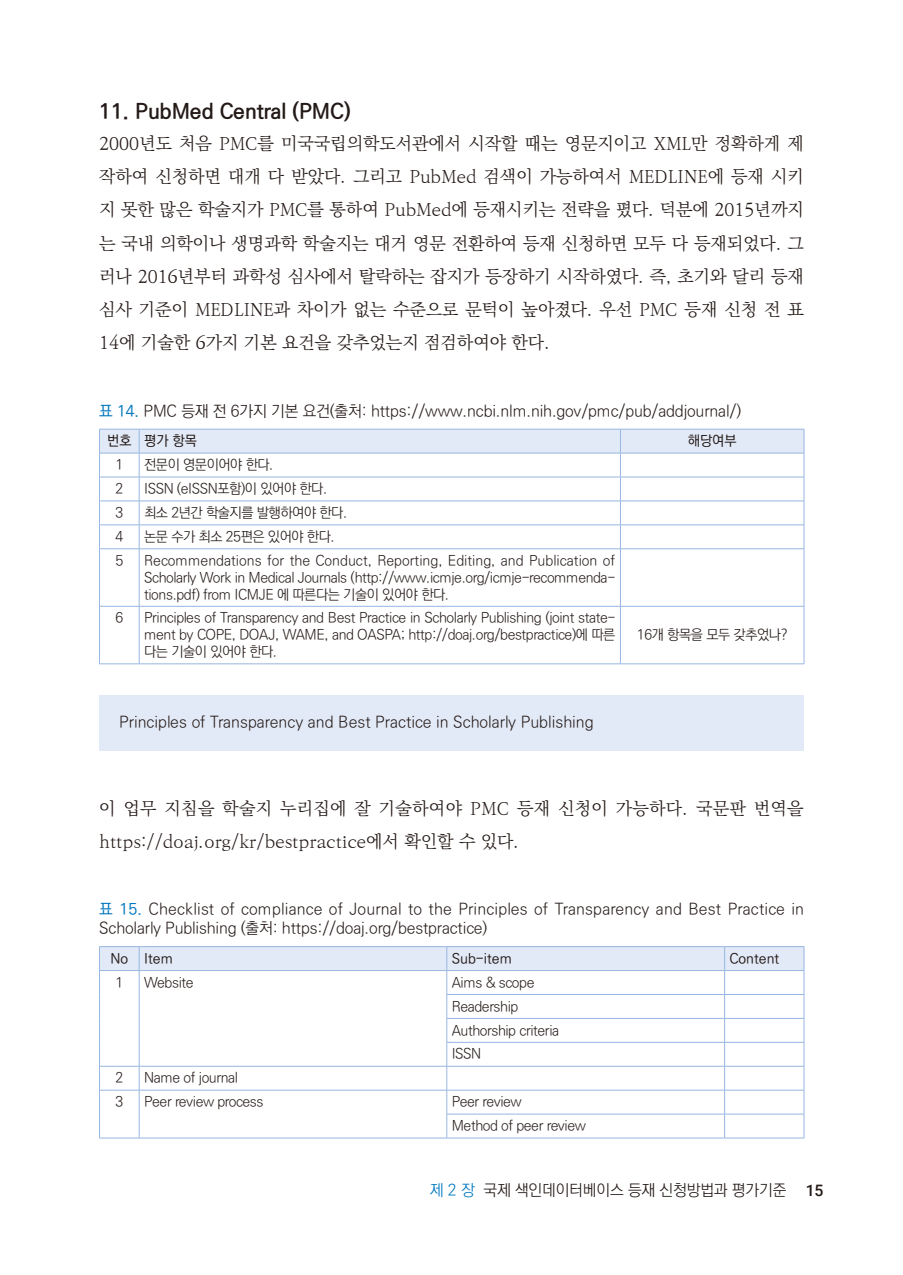
<style>
.page{position:relative;width:903px;height:1275px;background:#fff}
.page>*{position:absolute;margin:0;border:0;box-sizing:border-box;transform-origin:0 0}
.sub_title{font:700 21px "Ko Pub Dotum";color:#231916}
.body{font:300 17.5px/33.2px "Ko Pub Batang";color:#231916;text-align:justify}
.table-caption{font:300 15.75px/18.9px "Ko Pub Dotum";letter-spacing:.01em;color:#231916}
.table-caption-2{font:300 15.75px "Ko Pub Dotum";letter-spacing:-.01em;color:#231916}
.memo{font:300 15.75px "Ko Pub Dotum";color:#231916}
.tbody{font:300 14px/16.8px "Ko Pub Dotum";letter-spacing:-.03em;color:#231916;text-align:justify}
.thead{font:500 14px "Ko Pub Dotum";color:#231916}
.s1{font-weight:500;color:#0077c0}
.s2{color:#0077c0}
.s3{font-family:"Roboto";font-weight:500}
</style>
<div class="page">
<svg style="left:99px;top:429px;width:706px;height:119px"></svg>
<hr style="left:99px;top:477px;width:40px;height:1px;background:#97b6e0">
<hr style="left:139px;top:477px;width:481px;height:1px;background:#97b6e0">
<hr style="left:620px;top:477px;width:184px;height:1px;background:#97b6e0">
<hr style="left:99px;top:501px;width:40px;height:1px;background:#97b6e0">
<hr style="left:139px;top:501px;width:481px;height:1px;background:#97b6e0">
<hr style="left:620px;top:501px;width:184px;height:1px;background:#97b6e0">
<hr style="left:99px;top:525px;width:40px;height:1px;background:#97b6e0">
<hr style="left:139px;top:525px;width:481px;height:1px;background:#97b6e0">
<hr style="left:620px;top:525px;width:184px;height:1px;background:#97b6e0">
<hr style="left:99px;top:549px;width:1px;height:57px;background:#97b6e0">
<hr style="left:99px;top:607px;width:1px;height:57px;background:#97b6e0">
<hr style="left:99px;top:548px;width:40px;height:1px;background:#97b6e0">
<hr style="left:99px;top:606px;width:40px;height:1px;background:#97b6e0">
<hr style="left:99px;top:663px;width:40px;height:1px;background:#97b6e0">
<hr style="left:139px;top:549px;width:1px;height:57px;background:#97b6e0">
<hr style="left:139px;top:607px;width:1px;height:57px;background:#97b6e0">
<hr style="left:139px;top:548px;width:481px;height:1px;background:#97b6e0">
<hr style="left:620px;top:548px;width:184px;height:1px;background:#97b6e0">
<hr style="left:620px;top:549px;width:1px;height:57px;background:#97b6e0">
<hr style="left:804px;top:549px;width:1px;height:57px;background:#97b6e0">
<hr style="left:620px;top:607px;width:1px;height:57px;background:#97b6e0">
<hr style="left:804px;top:607px;width:1px;height:57px;background:#97b6e0">
<hr style="left:139px;top:606px;width:481px;height:1px;background:#97b6e0">
<hr style="left:620px;top:606px;width:184px;height:1px;background:#97b6e0">
<hr style="left:139px;top:663px;width:481px;height:1px;background:#97b6e0">
<hr style="left:620px;top:663px;width:184px;height:1px;background:#97b6e0">
<div style="left:99px;top:695px;width:705px;height:55px;background:#e3eaf7"></div>
<hr style="left:99px;top:946px;width:40px;height:1px;background:#97b6e0">
<hr style="left:139px;top:946px;width:308px;height:1px;background:#97b6e0">
<hr style="left:447px;top:946px;width:278px;height:1px;background:#97b6e0">
<hr style="left:725px;top:946px;width:79px;height:1px;background:#97b6e0">
<svg style="left:99px;top:947px;width:706px;height:191px"></svg>
<hr style="left:99px;top:1138px;width:40px;height:1px;background:#97b6e0">
<hr style="left:139px;top:1138px;width:308px;height:1px;background:#97b6e0">
<hr style="left:447px;top:1138px;width:278px;height:1px;background:#97b6e0">
<hr style="left:725px;top:1138px;width:79px;height:1px;background:#97b6e0">
<p class="sub_title" style="left:99px;top:101px;width:253px">11. PubMed Central (PMC)</p>
<p class="body" style="left:99px;top:127px;width:706px">2000년도 처음 PMC를 미국국립의학도서관에서 시작할 때는 영문지이고 XML만 정확하게 제 작하여 신청하면 대개 다 받았다. 그리고 PubMed 검색이 가능하여서 MEDLINE에 등재 시키 지 못한 많은 학술지가 PMC를 통하여 PubMed에 등재시키는 전략을 폈다. 덕분에 2015년까지 는 국내 의학이나 생명과학 학술지는 대거 영문 전환하여 등재 신청하면 모두 다 등재되었다. 그 러나 2016년부터 과학성 심사에서 탈락하는 잡지가 등장하기 시작하였다. 즉, 초기와 달리 등재 심사 기준이 MEDLINE과 차이가 없는 수준으로 문턱이 높아졌다. 우선 PMC 등재 신청 전 표 14에 기술한 6가지 기본 요건을 갖추었는지 점검하여야 한다.</p>
<p class="table-caption-2" style="left:99px;top:403px;width:643px"><span class="s1">표 14.</span> PMC 등재 전 6가지 기본 요건(출처: https://www.ncbi.nlm.nih.gov/pmc/pub/addjournal/)</p>
<p class="thead" style="left:107px;top:434px;width:26px">번호</p>
<p class="thead" style="left:144px;top:434px;width:54px">평가 항목</p>
<p class="thead" style="left:688px;top:434px;width:50px">해당여부</p>
<p class="tbody" style="left:115px;top:457px;width:9px">1</p>
<p class="tbody" style="left:144px;top:457px;width:131px">전문이 영문이어야 한다.</p>
<p class="tbody" style="left:115px;top:481px;width:9px">2</p>
<p class="tbody" style="left:144px;top:481px;width:185px">ISSN (eISSN포함)이 있어야 한다.</p>
<p class="tbody" style="left:115px;top:505px;width:9px">3</p>
<p class="tbody" style="left:144px;top:505px;width:205px">최소 2년간 학술지를 발행하여야 한다.</p>
<p class="tbody" style="left:115px;top:529px;width:9px">4</p>
<p class="tbody" style="left:144px;top:529px;width:192px">논문 수가 최소 25편은 있어야 한다.</p>
<p class="tbody" style="left:115px;top:553px;width:9px">5</p>
<p class="tbody" style="left:144px;top:553px;width:473px">Recommendations for the Conduct, Reporting, Editing, and Publication of Scholarly Work in Medical Journals (http://www.icmje.org/icmje-recommenda&shy;tions.pdf) from ICMJE 에 따른다는 기술이 있어야 한다.</p>
<p class="tbody" style="left:115px;top:610px;width:9px">6</p>
<p class="tbody" style="left:144px;top:610px;width:473px">Principles of Transparency and Best Practice in Scholarly Publishing (joint state&shy;ment by COPE, DOAJ, WAME, and OASPA; http://doaj.org/bestpractice)에 따른 다는 기술이 있어야 한다.</p>
<p class="tbody" style="left:637px;top:627px;width:152px">16개 항목을 모두 갖추었나?</p>
<p class="memo" style="left:119px;top:715px;width:476px">Principles of Transparency and Best Practice in Scholarly Publishing</p>
<p class="body" style="left:99px;top:792px;width:706px">이 업무 지침을 학술지 누리집에 잘 기술하여야 PMC 등재 신청이 가능하다. 국문판 번역을 https://doaj.org/kr/bestpractice에서 확인할 수 있다.</p>
<p class="table-caption" style="left:99px;top:901px;width:706px"><span class="s1">표 15.</span> Checklist of compliance of Journal to the Principles of Transparency and Best Practice in<br>Scholarly Publishing (출처: https://doaj.org/bestpractice)</p>
<p class="thead" style="left:110px;top:951px;width:19px">No</p>
<p class="thead" style="left:144px;top:951px;width:31px">Item</p>
<p class="thead" style="left:452px;top:951px;width:62px">Sub-item</p>
<p class="thead" style="left:729px;top:951px;width:51px">Content</p>
<p class="tbody" style="left:115px;top:975px;width:9px">1</p>
<p class="tbody" style="left:144px;top:975px;width:51px">Website</p>
<p class="tbody" style="left:452px;top:975px;width:84px">Aims &amp; scope</p>
<p class="tbody" style="left:452px;top:998px;width:68px">Readership</p>
<p class="tbody" style="left:452px;top:1022px;width:109px">Authorship criteria</p>
<p class="tbody" style="left:452px;top:1046px;width:31px">ISSN</p>
<p class="tbody" style="left:115px;top:1070px;width:9px">2</p>
<p class="tbody" style="left:144px;top:1070px;width:95px">Name of journal</p>
<p class="tbody" style="left:115px;top:1094px;width:9px">3</p>
<p class="tbody" style="left:144px;top:1094px;width:121px">Peer review process</p>
<p class="tbody" style="left:452px;top:1094px;width:72px">Peer review</p>
<p class="tbody" style="left:452px;top:1118px;width:136px">Method of peer review</p>
<p class="table-caption-2" style="left:430px;top:1182px;width:395px"><span class="s2">제 2 장</span> 국제 색인데이터베이스 등재 신청방법과 평가기준 <span class="s3">15</span></p>
</div>
